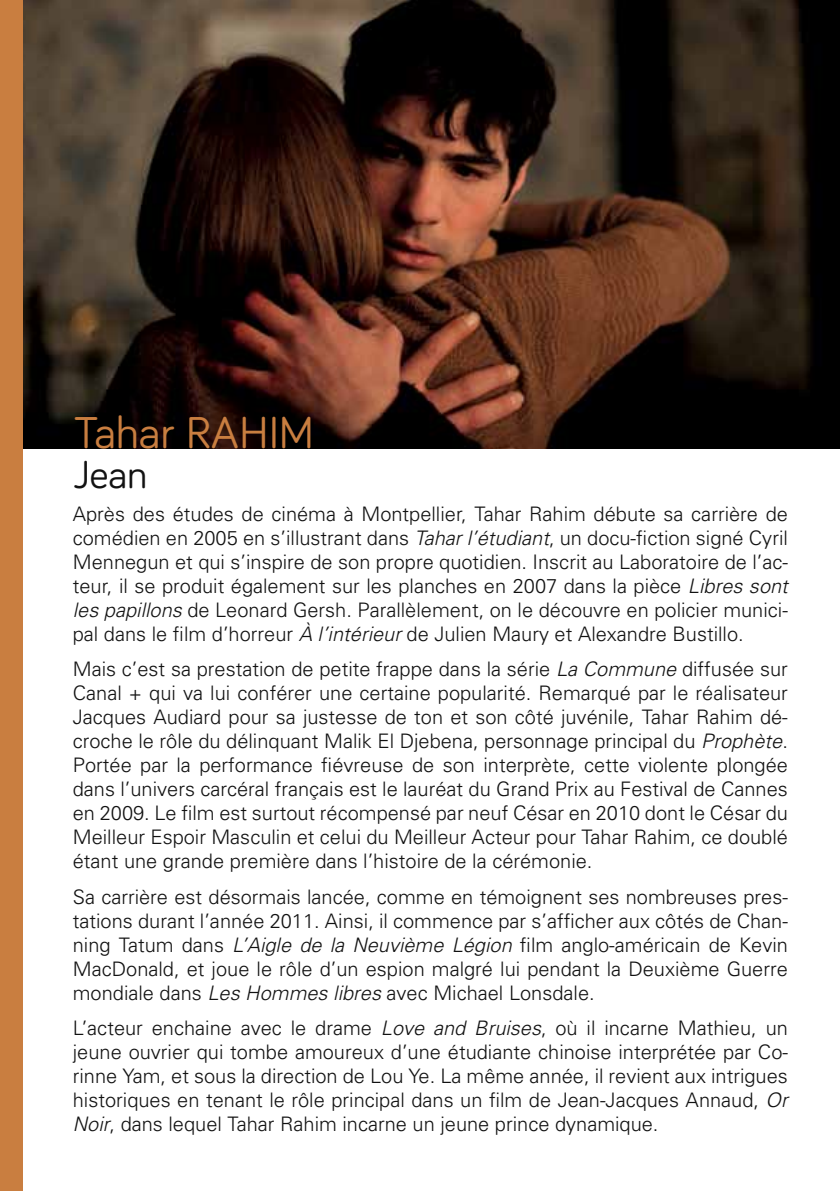
<style>
.page{position:relative;width:840px;height:1191px;background:#fff}
.page>*{position:absolute;margin:0;border:0;box-sizing:border-box;transform-origin:0 0}
.t1{font:46px "Bariol";color:#c97e40}
.t2{font:40px "Bariol";color:#121212}
.t3{font:300 20px/24px "Univers";color:#121212;text-align:justify}
.s1{font-style:italic}
</style>
<div class="page">
<img style="left:23px;top:0;width:816px;height:448px">
<div style="left:0;top:0;width:23px;height:1191px;background:#c97e40"></div>
<h1 class="t1" style="left:74px;top:401px;width:242px">Tahar RAHIM</h1>
<h2 class="t2" style="left:74px;top:447px;width:75px">Jean</h2>
<p class="t3" style="left:73px;top:501px;width:716px">Après des études de cinéma à Montpellier, Tahar Rahim débute sa carrière de comédien en 2005 en s’illustrant dans <span class="s1">Tahar l’étudiant</span>, un docu-fiction signé Cyril Mennegun et qui s’inspire de son propre quotidien. Inscrit au Laboratoire de l’ac&shy;teur, il se produit également sur les planches en 2007 dans la pièce <span class="s1">Libres sont les papillons</span> de Leonard Gersh. Parallèlement, on le découvre en policier munici&shy;pal dans le film d’horreur <span class="s1">À l’intérieur</span> de Julien Maury et Alexandre Bustillo.</p>
<p class="t3" style="left:73px;top:656px;width:716px">Mais c’est sa prestation de petite frappe dans la série <span class="s1">La Commune</span> diffusée sur Canal + qui va lui conférer une certaine popularité. Remarqué par le réalisateur Jacques Audiard pour sa justesse de ton et son côté juvénile, Tahar Rahim dé&shy;croche le rôle du délinquant Malik El Djebena, personnage principal du <span class="s1">Prophète</span>.<br>Portée par la performance fiévreuse de son interprète, cette violente plongée dans l’univers carcéral français est le lauréat du Grand Prix au Festival de Cannes en 2009. Le film est surtout récompensé par neuf César en 2010 dont le César du Meilleur Espoir Masculin et celui du Meilleur Acteur pour Tahar Rahim, ce doublé étant une grande première dans l’histoire de la cérémonie.</p>
<p class="t3" style="left:73px;top:884px;width:716px">Sa carrière est désormais lancée, comme en témoignent ses nombreuses pres&shy;tations durant l’année 2011. Ainsi, il commence par s’afficher aux côtés de Chan&shy;ning Tatum dans <span class="s1">L’Aigle de la Neuvième Légion</span> film anglo-américain de Kevin MacDonald, et joue le rôle d’un espion malgré lui pendant la Deuxième Guerre mondiale dans <span class="s1">Les Hommes libres</span> avec Michael Lonsdale.</p>
<p class="t3" style="left:73px;top:1015px;width:716px">L’acteur enchaine avec le drame <span class="s1">Love and Bruises</span>, où il incarne Mathieu, un jeune ouvrier qui tombe amoureux d’une étudiante chinoise interprétée par Co&shy;rinne Yam, et sous la direction de Lou Ye. La même année, il revient aux intrigues historiques en tenant le rôle principal dans un film de Jean-Jacques Annaud, <span class="s1">Or Noir</span>, dans lequel Tahar Rahim incarne un jeune prince dynamique.</p>
</div>
